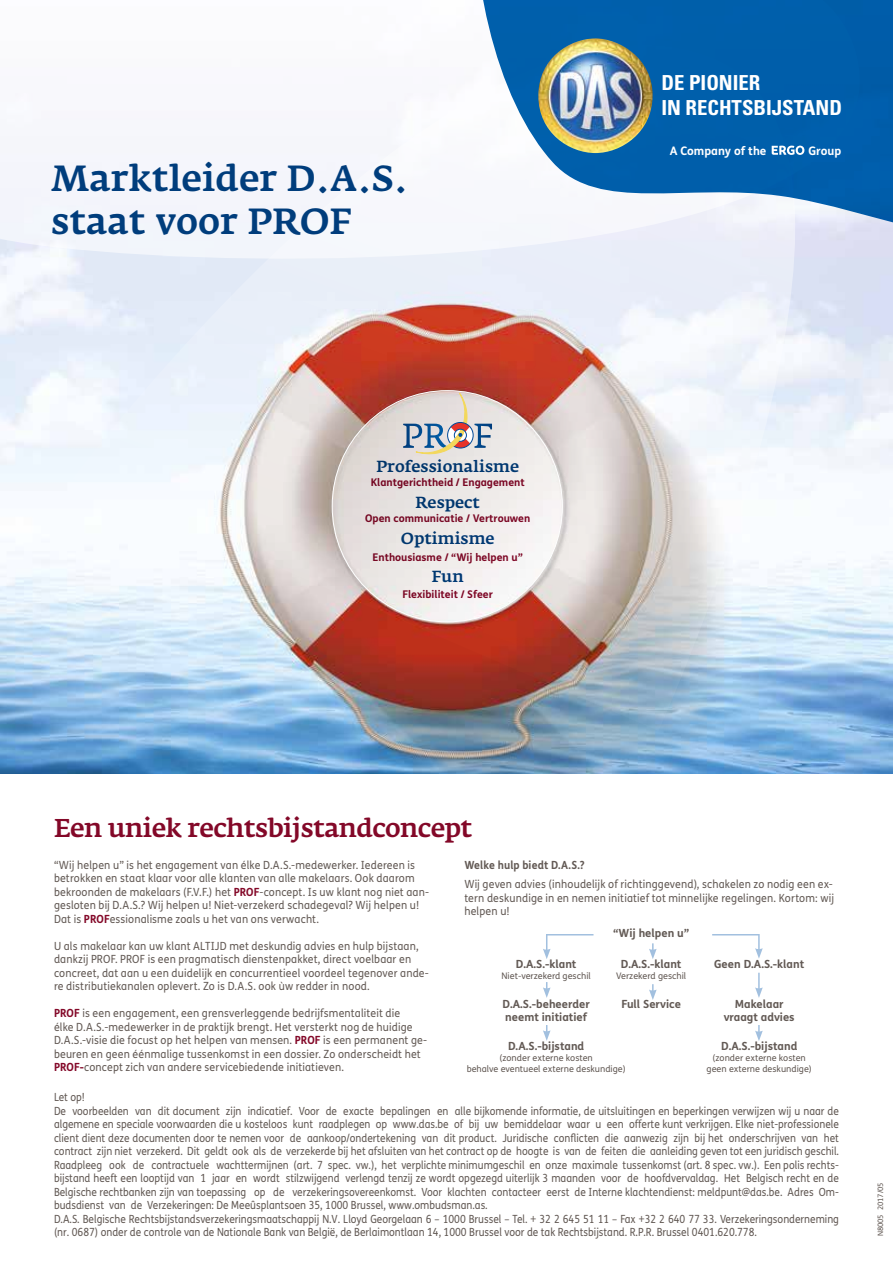
<style>
.page{position:relative;width:893px;height:1263px;background:#fff}
.page>*{position:absolute;margin:0;border:0;box-sizing:border-box;transform-origin:0 0}
.t1{font:500 36px/43.2px "Fedra Serif A Pro";color:#003d7c}
.t2{font:500 25.5px "Fedra Serif A Pro";letter-spacing:-.025em;color:#830828}
.t3{font:700 condensed 20.7px/24.9px "Univers LT Std";color:#fff}
.t4{font:500 15.9px "Fedra Serif A Pro";color:#003d7c}
.t5{font:700 11.85px "FS Me";color:#fff}
.t6{font:11.25px/13.5px "FS Me";color:#625954;scale:.9 1}
.t7{font:11.25px/13.5px "FS Me";color:#625954;scale:.94 1}
.t8{font:700 11.25px "FS Me";color:#625954}
.t9{font:700 11.25px "FS Me";color:#625954;scale:.94 1}
.t10{font:700 10.65px "FS Me";color:#830828}
.t11{font:9px "FS Me";color:#625954}
.t12{font:7.5px "FS Me";color:#625954}
.s1{font-weight:700;color:#830828}
</style>
<div class="page">
<img style="left:0;top:264px;width:893px;height:510px">
<div style="left:0;top:162px;width:72px;height:102px;background:#f3f5fb"></div>
<svg style="left:72px;top:162px;width:821px;height:569px"></svg>
<svg style="left:430px;top:0;width:463px;height:265px;fill:#005fad"></svg>
<svg style="left:772px;top:146px;width:32px;height:9px"></svg>
<div style="left:330px;top:389px;width:240px;height:241px;background:#000;opacity:.75"></div>
<svg style="left:332px;top:391px;width:230px;height:231px;fill:#edeae7"></svg>
<svg style="left:386px;top:392px;width:106px;height:64px;background:#cac2c2"></svg>
<svg style="left:649px;top:943px;width:8px;height:16px"></svg>
<svg style="left:649px;top:984px;width:8px;height:16px"></svg>
<svg style="left:755px;top:934px;width:8px;height:25px"></svg>
<svg style="left:543px;top:934px;width:8px;height:25px"></svg>
<svg style="left:755px;top:973px;width:8px;height:25px"></svg>
<svg style="left:543px;top:982px;width:8px;height:16px"></svg>
<svg style="left:755px;top:1025px;width:8px;height:16px"></svg>
<svg style="left:543px;top:1025px;width:8px;height:16px"></svg>
<hr style="left:547px;top:934px;width:46px;height:1px;background:#a2c0df">
<hr style="left:712px;top:934px;width:47px;height:1px;background:#a2c0df">
<img style="left:538px;top:38px;width:115px;height:115px;border-radius:57px">
<h1 class="t1" style="left:51px;top:156px;width:359px">Marktleider D.A.S. staat voor PROF</h1>
<h3 class="t3" style="left:661px;top:70px;width:182px">DE PIONIER<br>IN RECHTSBIJSTAND</h3>
<p class="t5" style="left:670px;top:141px;width:98px">A Company of the</p>
<p class="t5" style="left:808px;top:141px;width:34px">Group</p>
<h3 class="t4" style="left:376px;top:456px;width:144px">Professionalisme</h3>
<p class="t10" style="left:371px;top:474px;width:156px">Klantgerichtheid / Engagement</p>
<h3 class="t4" style="left:416px;top:492px;width:66px">Respect</h3>
<p class="t10" style="left:365px;top:510px;width:167px">Open communicatie / Vertrouwen</p>
<h3 class="t4" style="left:401px;top:528px;width:95px">Optimisme</h3>
<p class="t10" style="left:373px;top:549px;width:152px">Enthousiasme / “Wij helpen u”</p>
<h3 class="t4" style="left:432px;top:567px;width:34px">Fun</h3>
<p class="t10" style="left:402px;top:586px;width:92px">Flexibiliteit / Sfeer</p>
<h2 class="t2" style="left:54px;top:812px;width:420px">Een uniek rechtsbijstandconcept</h2>
<p class="t7" style="left:54px;top:857px;width:400px">“Wij helpen u” is het engagement van élke D.A.S.-medewerker. Iedereen is betrokken en staat klaar voor alle klanten van alle makelaars. Ook daarom bekroonden de makelaars (F.V.F.) het <span class="s1">PROF</span>-concept. Is uw klant nog niet aan&shy;gesloten bij D.A.S.? Wij helpen u! Niet-verzekerd schadegeval? Wij helpen u!<br>Dat is <span class="s1">PROF</span>essionalisme zoals u het van ons verwacht.</p>
<p class="t7" style="left:54px;top:938px;width:400px">U als makelaar kan uw klant ALTIJD met deskundig advies en hulp bijstaan, dankzij PROF. PROF is een pragmatisch dienstenpakket, direct voelbaar en concreet, dat aan u een duidelijk en concurrentieel voordeel tegenover ande&shy;re distributiekanalen oplevert. Zo is D.A.S. ook ùw redder in nood.</p>
<p class="t7" style="left:54px;top:1006px;width:399px"><span class="s1">PROF</span> is een engagement, een grensverleggende bedrijfsmentaliteit die<br>élke D.A.S.-medewerker in de praktijk brengt. Het versterkt nog de huidige D.A.S.-visie die focust op het helpen van mensen. <span class="s1">PROF</span> is een permanent ge&shy;beuren en geen éénmalige tussenkomst in een dossier. Zo onderscheidt het <span class="s1">PROF-</span>concept zich van andere servicebiedende initiatieven.</p>
<p class="t9" style="left:464px;top:856px;width:130px">Welke hulp biedt D.A.S.?</p>
<p class="t7" style="left:464px;top:877px;width:395px;text-align:justify">Wij geven advies (inhoudelijk of richtinggevend), schakelen zo nodig een ex&shy;tern deskundige in en nemen initiatief tot minnelijke regelingen. Kortom: wij helpen u!</p>
<p class="t8" style="left:613px;top:924px;width:78px">“Wij helpen u”</p>
<p class="t8" style="left:516px;top:955px;width:62px">D.A.S.-klant</p>
<p class="t8" style="left:621px;top:955px;width:62px">D.A.S.-klant</p>
<p class="t8" style="left:714px;top:955px;width:92px">Geen D.A.S.-klant</p>
<p class="t11" style="left:502px;top:970px;width:91px">Niet-verzekerd geschil</p>
<p class="t11" style="left:616px;top:970px;width:72px">Verzekerd geschil</p>
<p class="t8" style="left:503px;top:995px;width:89px">D.A.S.-beheerder</p>
<p class="t8" style="left:621px;top:995px;width:61px">Full Service</p>
<p class="t8" style="left:735px;top:995px;width:50px">Makelaar</p>
<p class="t8" style="left:505px;top:1009px;width:83px">neemt initiatief</p>
<p class="t8" style="left:724px;top:1009px;width:72px">vraagt advies</p>
<p class="t8" style="left:508px;top:1037px;width:78px">D.A.S.-bijstand</p>
<p class="t8" style="left:721px;top:1037px;width:78px">D.A.S.-bijstand</p>
<p class="t11" style="left:499px;top:1051px;width:95px">(zonder externe kosten</p>
<p class="t11" style="left:712px;top:1051px;width:95px">(zonder externe kosten</p>
<p class="t11" style="left:467px;top:1062px;width:161px">behalve eventueel externe deskundige)</p>
<p class="t11" style="left:707px;top:1062px;width:107px">geen externe deskundige)</p>
<p class="t6" style="left:54px;top:1090px;width:874px">Let op!<br>De voorbeelden van dit document zijn indicatief. Voor de exacte bepalingen en alle bijkomende informatie, de uitsluitingen en beperkingen verwijzen wij u naar de algemene en speciale voorwaarden die u kosteloos kunt raadplegen op www.das.be of bij uw bemiddelaar waar u een offerte kunt verkrijgen. Elke niet-professionele client dient deze documenten door te nemen voor de aankoop/ondertekening van dit product. Juridische conflicten die aanwezig zijn bij het onderschrijven van het contract zijn niet verzekerd. Dit geldt ook als de verzekerde bij het afsluiten van het contract op de hoogte is van de feiten die aanleiding geven tot een juridisch geschil.<br>Raadpleeg ook de contractuele wachttermijnen (art. 7 spec. vw.), het verplichte minimumgeschil en onze maximale tussenkomst (art. 8 spec. vw.). Een polis rechts&shy;bijstand heeft een looptijd van 1 jaar en wordt stilzwijgend verlengd tenzij ze wordt opgezegd uiterlijk 3 maanden voor de hoofdvervaldag. Het Belgisch recht en de Belgische rechtbanken zijn van toepassing op de verzekeringsovereenkomst. Voor klachten contacteer eerst de Interne klachtendienst: meldpunt@das.be. Adres Om&shy;budsdienst van de Verzekeringen: De Meeûsplantsoen 35, 1000 Brussel, www.ombudsman.as.<br>D.A.S. Belgische Rechtsbijstandsverzekeringsmaatschappij N.V. Lloyd Georgelaan 6 – 1000 Brussel – Tel. + 32 2 645 51 11 – Fax +32 2 640 77 33. Verzekeringsonderneming (nr. 0687) onder de controle van de Nationale Bank van België, de Berlaimontlaan 14, 1000 Brussel voor de tak Rechtsbijstand. R.P.R. Brussel 0401.620.778.</p>
<p class="t12" style="left:875px;top:1236px;width:56px;rotate:-90deg">N8005 2017/05</p>
</div>
